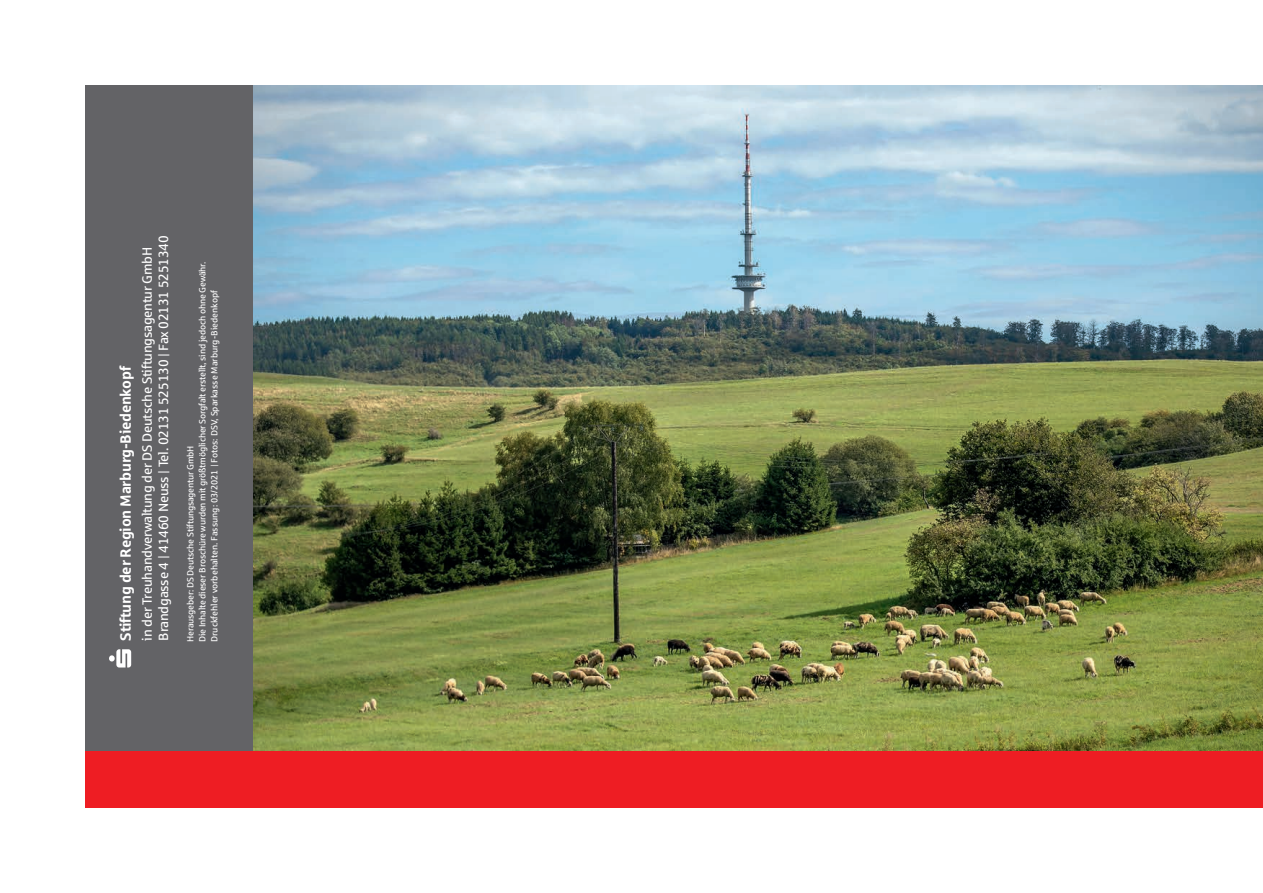
<style>
.page{position:relative;width:1263px;height:893px;background:#fff}
.page>*{position:absolute;margin:0;border:0;box-sizing:border-box;transform-origin:0 0}
.t1{font:700 15px "Sparkasse Rg";letter-spacing:-.02em;color:#fff}
.t2{font:13.5px/16.5px "Sparkasse Rg";letter-spacing:-.02em;color:#fff}
.t3{font:9px/12px "Sparkasse Rg";letter-spacing:-.02em;color:#fff}
</style>
<div class="page">
<img style="left:253px;top:85px;width:1010px;height:666px">
<div style="left:85px;top:85px;width:168px;height:666px;background:#636366"></div>
<div style="left:85px;top:751px;width:1178px;height:57px;background:#ee1d23"></div>
<svg style="left:109px;top:649px;width:22px;height:18px"></svg>
<h2 class="t2" style="left:138px;top:641px;width:407px;rotate:-90deg">in der Treuhandverwaltung der DS Deutsche Stiftungsagentur GmbH<br>Brandgasse 4 | 41460 Neuss | Tel. 02131 525130 | Fax 02131 5251340</h2>
<h1 class="t1" style="left:116px;top:641px;width:276px;rotate:-90deg">Stiftung der Region Marburg-Biedenkopf</h1>
<p class="t3" style="left:184px;top:642px;width:382px;rotate:-90deg">Herausgeber: DS Deutsche Stiftungsagentur GmbH<br>Die Inhalte dieser Broschüre wurden mit größtmöglicher Sorgfalt erstellt, sind jedoch ohne Gewähr.<br>Druckfehler vorbehalten. Fassung: 03/2021 | Fotos: DSV, Sparkasse Marburg-Biedenkopf</p>
</div>
